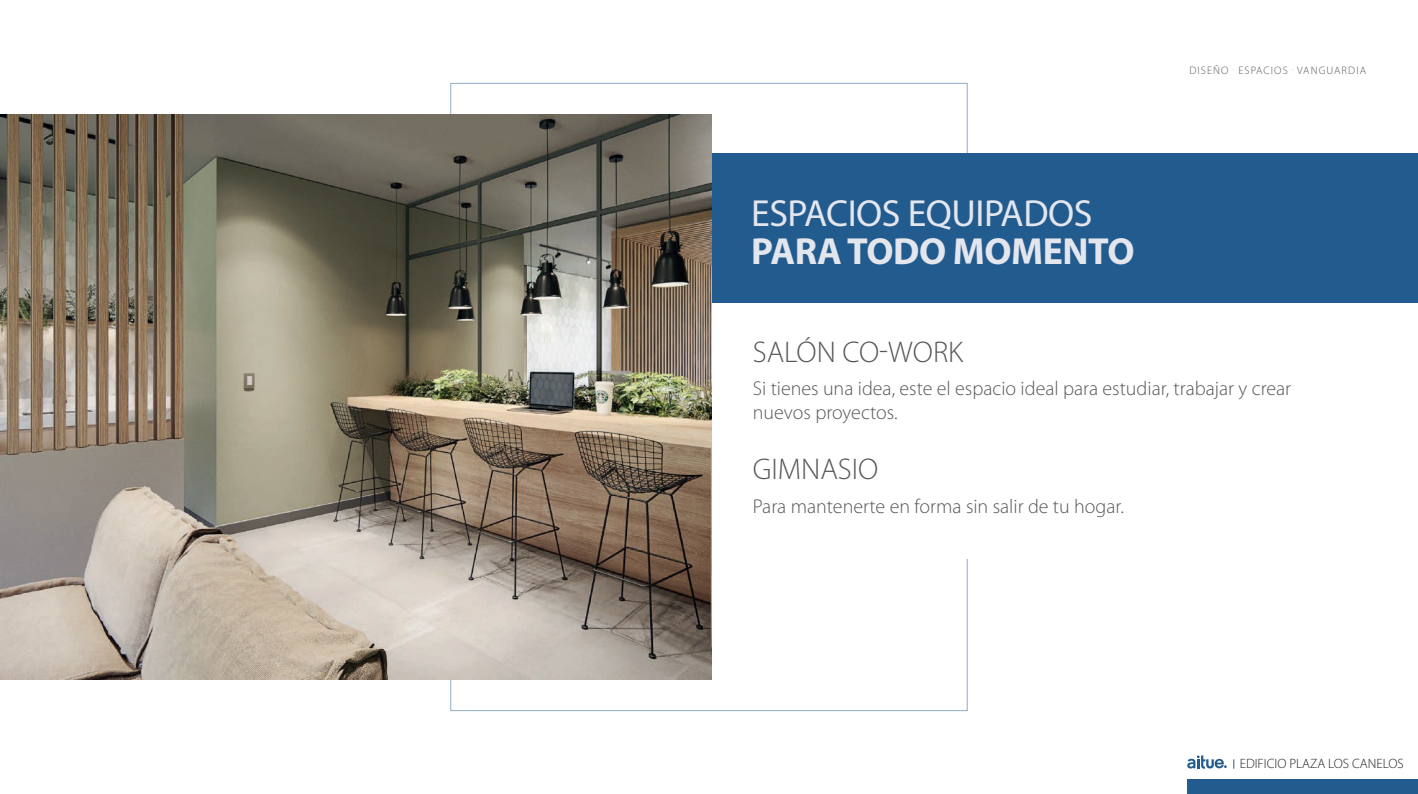
<style>
.page{position:relative;width:1418px;height:794px;background:#fff}
.page>*{position:absolute;margin:0;border:0;box-sizing:border-box;transform-origin:0 0}
.t1{font:37.8px "Myriad Pro";letter-spacing:-.01em;color:#e4e6ee}
.t2{font:700 37.8px "Myriad Pro";letter-spacing:-.01em;color:#e4e6ee}
.t3{font:300 30px "Myriad Pro";color:#57585a}
.t4{font:300 20px/24px "Myriad Pro";color:#57585a}
.t5{font:300 13.6px "Myriad Pro";color:#231f20}
.t6{font:300 11px "Myriad Pro";letter-spacing:.1em;color:#57585a}
</style>
<div class="page">
<svg style="left:450px;top:83px;width:517px;height:628px"></svg>
<div style="left:932px;top:302px;width:64px;height:257px;background:#fff"></div>
<div style="left:651px;top:153px;width:766px;height:149px;background:#225b8e"></div>
<img style="left:0;top:114px;width:711px;height:565px">
<div style="left:1187px;top:779px;width:230px;height:15px;background:#225b8e"></div>
<svg style="left:1187px;top:755px;width:39px;height:13px"></svg>
<h1 class="t1" style="left:751px;top:190px;width:343px">ESPACIOS EQUIPADOS</h1>
<h1 class="t2" style="left:751px;top:227px;width:385px">PARA TODO MOMENTO</h1>
<p class="t6" style="left:1189px;top:63px;width:178px">DISEÑO <sup>.</sup> ESPACIOS <sup>.</sup> VANGUARDIA</p>
<h2 class="t3" style="left:752px;top:334px;width:212px">SALÓN CO-WORK</h2>
<p class="t4" style="left:752px;top:376px;width:539px">Si tienes una idea, este el espacio ideal para estudiar, trabajar y crear nuevos proyectos.</p>
<h2 class="t3" style="left:752px;top:451px;width:127px">GIMNASIO</h2>
<p class="t4" style="left:752px;top:494px;width:372px">Para mantenerte en forma sin salir de tu hogar.</p>
<p class="t5" style="left:1239px;top:755px;width:165px">EDIFICIO PLAZA LOS CANELOS</p>
</div>
